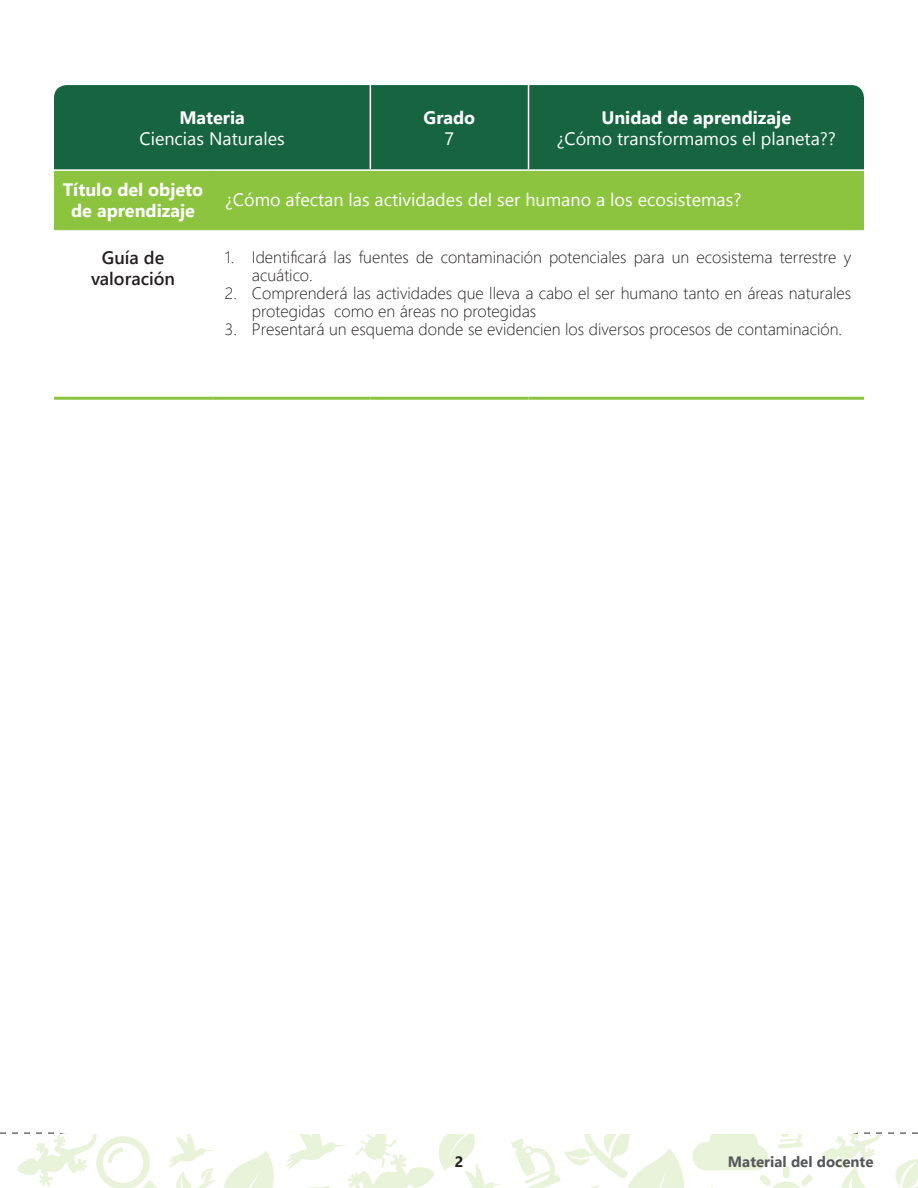
<style>
.page{position:relative;width:918px;height:1188px;background:#fff}
.page>*{position:absolute;margin:0;border:0;box-sizing:border-box;transform-origin:0 0}
.Tex_gen{font:18px/21px "Segoe UI";color:#fff;text-align:center}
.Tex_gen-2{font:700 18px/21px "Segoe UI";color:#fff;text-align:center}
.Tex_gen-3{font:600 18px/21px "Segoe UI";color:#231f20;text-align:center}
.t1{font:300 16.5px/18px "Segoe UI";color:#231f20}
.t2{font:700 15px "Segoe UI";color:#57585a}
.t3{font:700 15px "Segoe UI";color:#231f20}
.s1{font-weight:700}
.s2{font-weight:400}
</style>
<div class="page">
<svg style="left:0;top:1132px;width:918px;height:56px"></svg>
<div style="left:54px;top:85px;width:810px;height:1049px;background:#fff;border-radius:13px"></div>
<div style="left:54px;top:85px;width:810px;height:84px;background:#176540"></div>
<div style="left:54px;top:171px;width:810px;height:58px;background:#8cc440"></div>
<hr style="left:370px;top:85px;width:1px;height:84px;background:#fff">
<hr style="left:528px;top:85px;width:1px;height:84px;background:#fff">
<hr style="left:54px;top:229px;width:158px;height:1px;background:#8cc440">
<hr style="left:212px;top:229px;width:158px;height:1px;background:#8cc440">
<hr style="left:370px;top:229px;width:159px;height:1px;background:#8cc440">
<hr style="left:529px;top:229px;width:335px;height:1px;background:#8cc440">
<hr style="left:54px;top:397px;width:158px;height:3px;background:#8cc440">
<hr style="left:212px;top:397px;width:158px;height:3px;background:#8cc440">
<hr style="left:370px;top:397px;width:159px;height:3px;background:#8cc440">
<hr style="left:529px;top:397px;width:335px;height:3px;background:#8cc440">
<p class="Tex_gen" style="left:140px;top:106px;width:147px"><span class="s1">Materia<br></span>Ciencias Naturales</p>
<p class="Tex_gen-2" style="left:424px;top:107px;width:53px">Grado<br><span class="s2">7</span></p>
<p class="Tex_gen" style="left:556px;top:106px;width:281px"><span class="s1">Unidad de aprendizaje<br></span>¿Cómo transformamos el planeta??</p>
<p class="Tex_gen-2" style="left:63px;top:179px;width:142px">Título del objeto de aprendizaje</p>
<p class="Tex_gen" style="left:225px;top:189px;width:518px">¿Cómo afectan las actividades del ser humano a los ecosistemas?</p>
<p class="Tex_gen-3" style="left:91px;top:247px;width:86px">Guía de valoración</p>
<p class="t1" style="left:252px;top:247px;width:601px;text-indent:-27px">1. Identificará las fuentes de contaminación potenciales para un ecosistema terrestre y acuático.</p>
<p class="t1" style="left:252px;top:283px;width:601px;text-indent:-27px">2. Comprenderá las actividades que lleva a cabo el ser humano tanto en áreas naturales protegidas como en áreas no protegidas</p>
<p class="t1" style="left:225px;top:319px;width:619px">3. Presentará un esquema donde se evidencien los diversos procesos de contaminación.</p>
<p class="t3" style="left:455px;top:1150px;width:10px">2</p>
<p class="t2" style="left:728px;top:1149px;width:147px">Material del docente</p>
</div>
